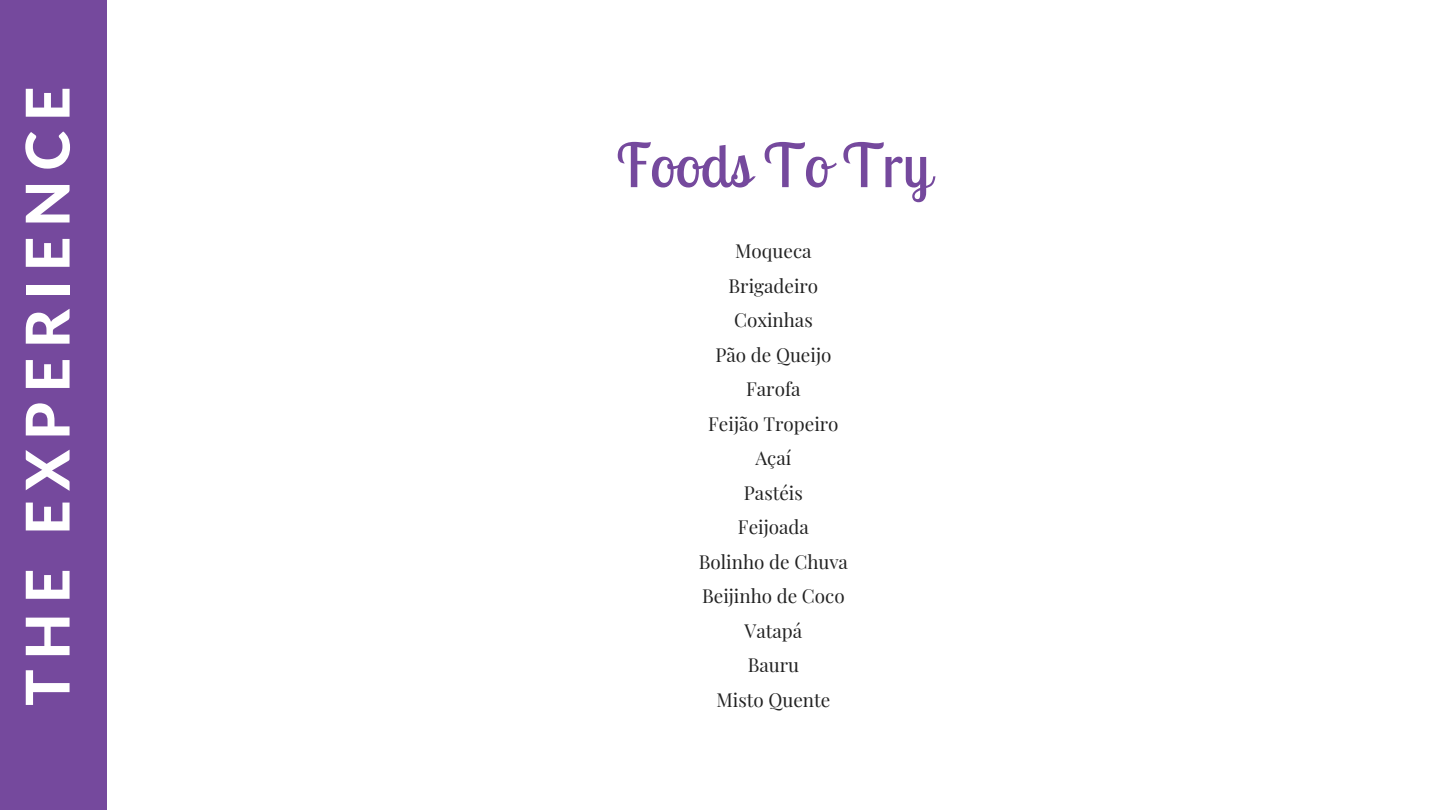
<style>
.page{position:relative;width:1440px;height:810px;background:#fff}
.page>*{position:absolute;margin:0;border:0;box-sizing:border-box;transform-origin:0 0}
.t1{font:800 60.4px "Lato Latin";letter-spacing:.16em;color:#fff}
.t2{font:60.4px "Lobster Two";color:#75499d}
.t3{font:18.9px "Playfair Display";color:#222}
</style>
<div class="page">
<div style="left:0;top:0;width:106px;height:810px;background:#75499d"></div>
<p class="t1" style="left:21px;top:706px;width:621px;rotate:-90deg">THE EXPERIENCE</p>
<p class="t2" style="left:616px;top:127px;width:315px">Foods To Try</p>
<p class="t3" style="left:735px;top:238px;width:78px">Moqueca</p>
<p class="t3" style="left:729px;top:272px;width:91px">Brigadeiro</p>
<p class="t3" style="left:734px;top:307px;width:80px">Coxinhas</p>
<p class="t3" style="left:715px;top:341px;width:118px">Pão de Queijo</p>
<p class="t3" style="left:746px;top:376px;width:56px">Farofa</p>
<p class="t3" style="left:708px;top:410px;width:132px">Feijão Tropeiro</p>
<p class="t3" style="left:755px;top:445px;width:37px">Açaí</p>
<p class="t3" style="left:744px;top:479px;width:61px">Pastéis</p>
<p class="t3" style="left:738px;top:514px;width:72px">Feijoada</p>
<p class="t3" style="left:699px;top:548px;width:151px">Bolinho de Chuva</p>
<p class="t3" style="left:702px;top:583px;width:144px">Beijinho de Coco</p>
<p class="t3" style="left:745px;top:617px;width:59px">Vatapá</p>
<p class="t3" style="left:748px;top:652px;width:53px">Bauru</p>
<p class="t3" style="left:716px;top:686px;width:116px">Misto Quente</p>
</div>
